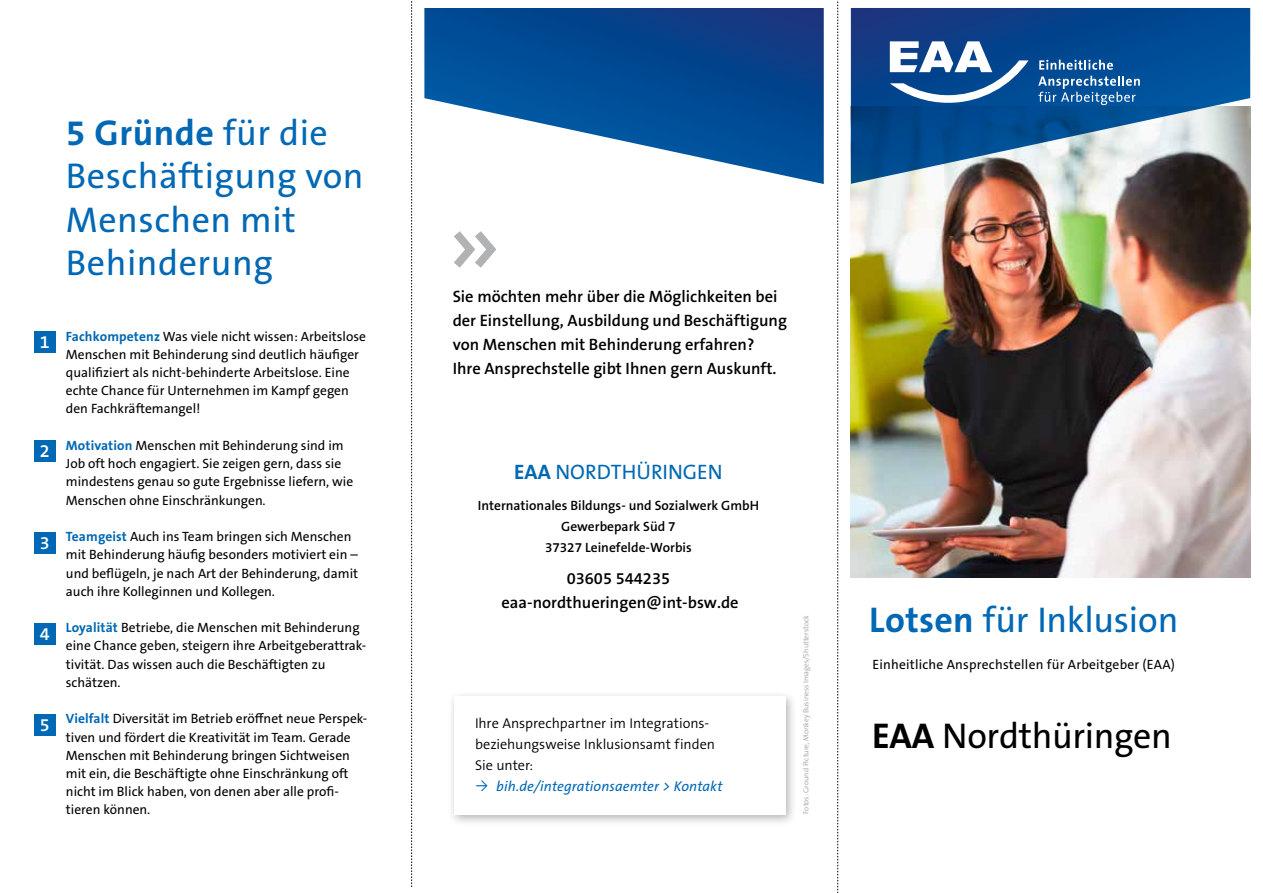
<style>
.page{position:relative;width:1263px;height:893px;background:#fff}
.page>*{position:absolute;margin:0;border:0;box-sizing:border-box;transform-origin:0 0}
.t1{font:36px/43.2px "The Sans B W5 Plain";letter-spacing:.015em;color:#0068b4}
.t2{font:36px "The Sans B W5 Plain";letter-spacing:-.005em;color:#0068b4}
.t3{font:36px "The Sans B W5 Plain";letter-spacing:-.01em;color:#000}
.t4{font:700 36px "The Sans B W7";letter-spacing:.015em;color:#0068b4}
.t5{font:21px "The Sans B W5 Plain";color:#0068b3}
.t6{font:600 18px "The Sans B W6";color:#fff}
.t7{font:600 16.5px/24px "The Sans B W6";color:#000}
.t8{font:300 14.25px/21px "The Sans B W4";letter-spacing:-.005em;color:#000}
.t9{font:italic 14.25px "The Sans B W5 Plain";letter-spacing:.01em;color:#0068b4}
.t10{font:13.5px/18.1px "The Sans B W5 Plain";color:#000}
.t11{font:600 13.5px/21.1px "The Sans B W6";color:#000;text-align:center}
.t12{font:300 7.5px "The Sans B W4";color:#868786}
.s1{font-family:"The Sans B W5 Plain";font-weight:400}
.s2{font-family:"The Sans B W7";font-weight:700;color:#0068b4}
.s3{font-family:"The Sans B W7";font-weight:700}
</style>
<div class="page">
<img style="left:851px;top:184px;width:399px;height:393px">
<svg style="left:454px;top:231px;width:42px;height:37px"></svg>
<svg style="left:851px;top:8px;width:399px;height:176px;background:#38689a"></svg>
<svg style="left:890px;top:41px;width:138px;height:62px"></svg>
<svg style="left:1039px;top:60px;width:74px;height:10px"></svg>
<svg style="left:1038px;top:76px;width:102px;height:29px;background:#3775ae"></svg>
<svg style="left:424px;top:8px;width:400px;height:176px"></svg>
<div style="left:34px;top:331px;width:21px;height:22px;background:#0068b4"></div>
<div style="left:34px;top:441px;width:21px;height:21px;background:#0068b4"></div>
<div style="left:34px;top:532px;width:21px;height:21px;background:#0068b4"></div>
<div style="left:34px;top:623px;width:21px;height:21px;background:#0068b4"></div>
<div style="left:34px;top:714px;width:21px;height:22px;background:#0068b4"></div>
<svg style="left:837px;top:0;width:1px;height:893px"></svg>
<svg style="left:411px;top:1px;width:1px;height:886px"></svg>
<div style="left:448px;top:690px;width:350px;height:137px;background:#000;opacity:.3"></div>
<div style="left:454px;top:696px;width:331px;height:119px;background:#fff"></div>
<h1 class="t4" style="left:66px;top:110px;width:263px">5 Gründe <span class="s1">für die</span></h1>
<h1 class="t1" style="left:66px;top:155px;width:299px">Beschäftigung von<br>Menschen mit<br>Behinderung</h1>
<p class="t7" style="left:453px;top:284px;width:336px">Sie möchten mehr über die Möglichkeiten bei der Einstellung, Ausbildung und Beschäftigung von Menschen mit Behinderung erfahren?<br>Ihre Ansprechstelle gibt Ihnen gern Auskunft.</p>
<p class="t10" style="left:66px;top:327px;width:302px"><span class="s2">Fachkompetenz</span> Was viele nicht wissen: Arbeitslose Menschen mit Behinderung sind deutlich häufiger qualifiziert als nicht-behinderte Arbeitslose. Eine echte Chance für Unternehmen im Kampf gegen den Fachkräftemangel!</p>
<p class="t10" style="left:66px;top:436px;width:289px"><span class="s2">Motivation</span> Menschen mit Behinderung sind im Job oft hoch engagiert. Sie zeigen gern, dass sie mindestens genau so gute Ergebnisse liefern, wie Menschen ohne Einschränkungen.</p>
<p class="t10" style="left:66px;top:527px;width:294px"><span class="s2">Teamgeist</span> Auch ins Team bringen sich Menschen mit Behinderung häufig besonders motiviert ein – und beflügeln, je nach Art der Behinderung, damit auch ihre Kolleginnen und Kollegen.</p>
<p class="t10" style="left:66px;top:619px;width:301px"><span class="s2">Loyalität</span> Betriebe, die Menschen mit Behinderung eine Chance geben, steigern ihre Arbeitgeberattrak&shy;tivität. Das wissen auch die Beschäftigten zu schätzen.</p>
<p class="t10" style="left:66px;top:710px;width:303px"><span class="s2">Vielfalt</span> Diversität im Betrieb eröffnet neue Perspek&shy;tiven und fördert die Kreativität im Team. Gerade Menschen mit Behinderung bringen Sichtweisen mit ein, die Beschäftigte ohne Einschränkung oft nicht im Blick haben, von denen aber alle profi&shy;tieren können.</p>
<h3 class="t6" style="left:40px;top:330px;width:11px">1</h3>
<h3 class="t6" style="left:40px;top:439px;width:11px">2</h3>
<h2 class="t5" style="left:514px;top:459px;width:210px"><span class="s3">EAA</span> NORDTHÜRINGEN</h2>
<p class="t11" style="left:478px;top:495px;width:283px">Internationales Bildungs- und Sozialwerk GmbH<br>Gewerbepark Süd 7<br>37327 Leinefelde-Worbis</p>
<p class="t7" style="left:501px;top:566px;width:239px;text-align:center">03605 544235 eaa-nordthueringen@int-bsw.de</p>
<h3 class="t6" style="left:40px;top:531px;width:11px">3</h3>
<h3 class="t6" style="left:40px;top:622px;width:11px">4</h3>
<h3 class="t6" style="left:40px;top:713px;width:11px">5</h3>
<p class="t8" style="left:475px;top:713px;width:242px">Ihre Ansprechpartner im Integrations&shy;beziehungsweise Inklusionsamt finden<br>Sie unter:</p>
<p class="t9" style="left:496px;top:778px;width:228px">bih.de/integrationsaemter &gt; Kontakt</p>
<p class="t12" style="left:801px;top:814px;width:200px;rotate:-90deg">Fotos: Ground Picture, Monkey Business Images/Shutterstock</p>
<h1 class="t2" style="left:869px;top:597px;width:311px"><span class="s3">Lotsen</span> für Inklusion</h1>
<p class="t10" style="left:872px;top:655px;width:304px">Einheitliche Ansprechstellen für Arbeitgeber (EAA)</p>
<h1 class="t3" style="left:872px;top:713px;width:301px"><span class="s3">EAA</span> Nordthüringen</h1>
</div>
